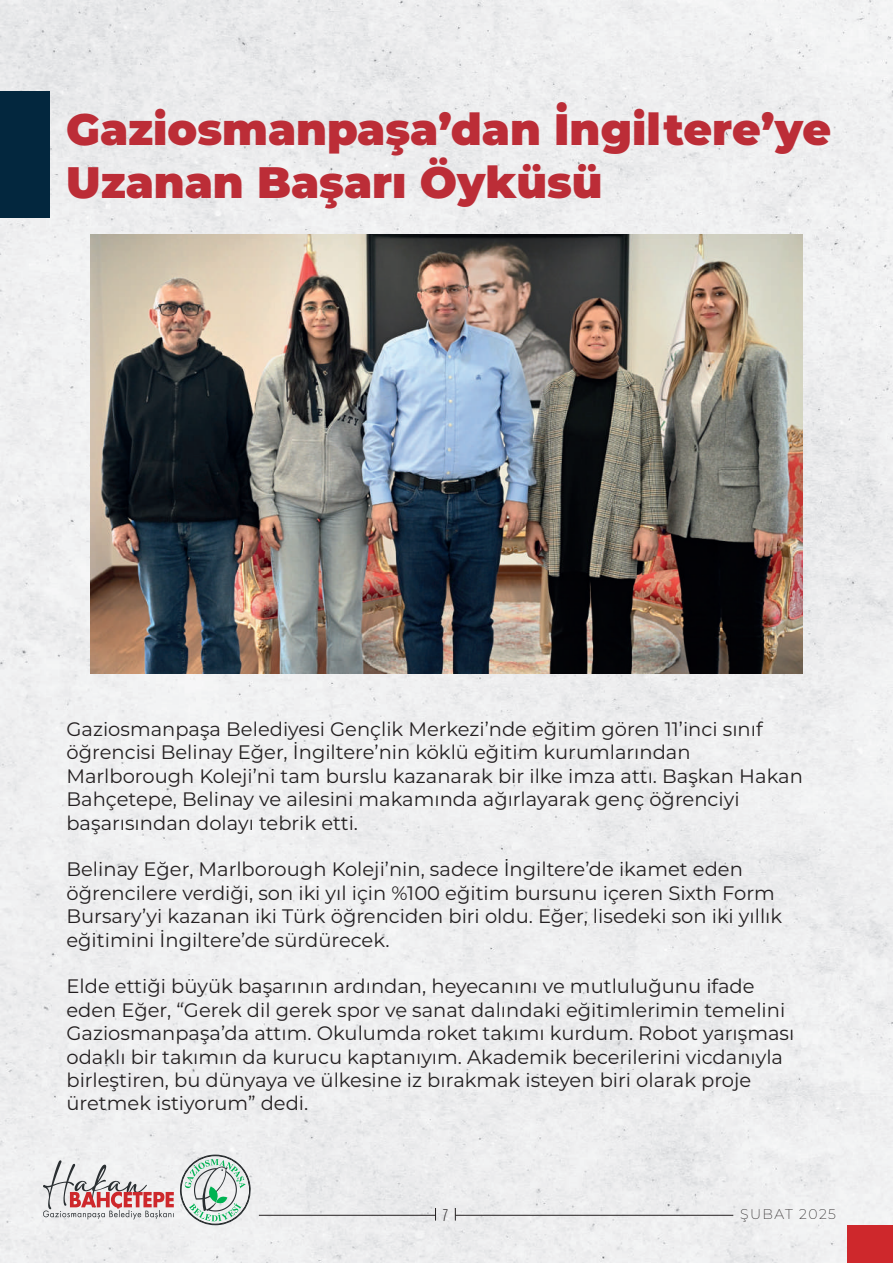
<style>
.page{position:relative;width:893px;height:1263px;background:#eeeeef}
.page>*{position:absolute;margin:0;border:0;box-sizing:border-box;transform-origin:0 0}
.t1{font:900 43.95px/52.8px "Montserrat";color:#bc2d37}
.t2{font:19.5px/23.4px "Montserrat";color:#231f20}
.t3{font:200 13.95px "Montserrat";letter-spacing:.1em;color:#231f20}
</style>
<div class="page">
<svg style="left:43px;top:1154px;width:210px;height:71px"></svg>
<hr style="left:455px;top:1215px;width:278px;height:1px;background:#231f20">
<hr style="left:259px;top:1215px;width:176px;height:1px;background:#231f20">
<div style="left:848px;top:1225px;width:45px;height:38px;background:#ce282c"></div>
<svg style="left:435px;top:1208px;width:1px;height:12px"></svg>
<svg style="left:455px;top:1208px;width:1px;height:12px"></svg>
<div style="left:0;top:92px;width:50px;height:126px;background:#03273e"></div>
<img style="left:91px;top:234px;width:711px;height:439px">
<svg style="left:443px;top:1209px;width:5px;height:11px"></svg>
<h1 class="t1" style="left:66px;top:100px;width:767px">Gaziosmanpaşa’dan İngiltere’ye<br>Uzanan Başarı Öyküsü</h1>
<p class="t2" style="left:66px;top:716px;width:738px">Gaziosmanpaşa Belediyesi Gençlik Merkezi’nde eğitim gören 11’inci sınıf öğrencisi Belinay Eğer, İngiltere’nin köklü eğitim kurumlarından Marlborough Koleji’ni tam burslu kazanarak bir ilke imza attı. Başkan Hakan Bahçetepe, Belinay ve ailesini makamında ağırlayarak genç öğrenciyi başarısından dolayı tebrik etti.</p>
<p class="t2" style="left:66px;top:857px;width:717px">Belinay Eğer, Marlborough Koleji’nin, sadece İngiltere’de ikamet eden öğrencilere verdiği, son iki yıl için %100 eğitim bursunu içeren Sixth Form Bursary’yi kazanan iki Türk öğrenciden biri oldu. Eğer, lisedeki son iki yıllık eğitimini İngiltere’de sürdürecek.</p>
<p class="t2" style="left:66px;top:974px;width:729px">Elde ettiği büyük başarının ardından, heyecanını ve mutluluğunu ifade eden Eğer, “Gerek dil gerek spor ve sanat dalındaki eğitimlerimin temelini Gaziosmanpaşa’da attım. Okulumda roket takımı kurdum. Robot yarışması odaklı bir takımın da kurucu kaptanıyım. Akademik becerilerini vicdanıyla birleştiren, bu dünyaya ve ülkesine iz bırakmak isteyen biri olarak proje üretmek istiyorum” dedi.</p>
<p class="t3" style="left:740px;top:1205px;width:97px">ŞUBAT 2025</p>
</div>
